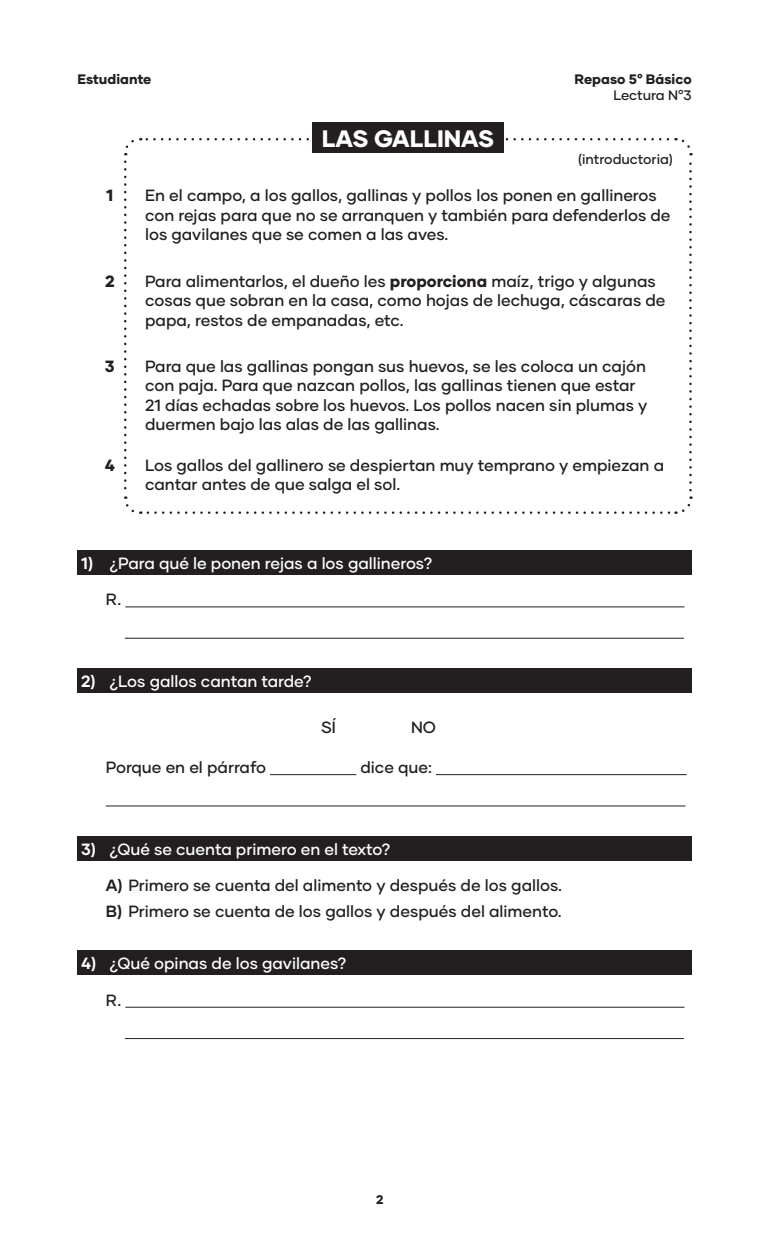
<style>
.page{position:relative;width:765px;height:1260px;background:#fff}
.page>*{position:absolute;margin:0;border:0;box-sizing:border-box;transform-origin:0 0}
.txt{font:800 23.75px "Gilmer";color:#fff}
.txt-2{font:500 16.25px/19.5px "Gilmer";color:#231f20}
.txt-3{font:500 16.25px "Gilmer";color:#fff}
.txt-4{font:700 16.25px "Gilmer";color:#fff}
.txt-5{font:800 16.25px "Gilmer";color:#231f20}
.txt-6{font:500 13.75px "Gilmer";color:#231f20}
.t1{font:800 13.75px "Gilmer";color:#231f20}
.t2{font:800 12.5px "Gilmer";color:#231f20}
.s1{font-weight:800}
.s2{font-weight:700}
</style>
<div class="page">
<svg style="left:124px;top:162px;width:17px;height:352px"></svg>
<svg style="left:148px;top:496px;width:545px;height:18px"></svg>
<svg style="left:676px;top:138px;width:16px;height:352px"></svg>
<svg style="left:124px;top:138px;width:544px;height:17px"></svg>
<div style="left:312px;top:123px;width:192px;height:30px;background:#231f20"></div>
<div style="left:106px;top:668px;width:586px;height:25px;background:#231f20"></div>
<div style="left:106px;top:836px;width:586px;height:25px;background:#231f20"></div>
<hr style="left:270px;top:774px;width:86px;height:1px;background:#231f20">
<hr style="left:436px;top:774px;width:251px;height:1px;background:#231f20">
<hr style="left:106px;top:806px;width:580px;height:1px;background:#231f20">
<div style="left:78px;top:668px;width:28px;height:25px;background:#231f20"></div>
<div style="left:78px;top:836px;width:28px;height:25px;background:#231f20"></div>
<hr style="left:125px;top:606px;width:559px;height:1px;background:#231f20">
<hr style="left:125px;top:638px;width:559px;height:1px;background:#231f20">
<hr style="left:125px;top:1007px;width:559px;height:1px;background:#231f20">
<hr style="left:125px;top:1038px;width:559px;height:1px;background:#231f20">
<div style="left:106px;top:550px;width:586px;height:25px;background:#231f20"></div>
<div style="left:106px;top:950px;width:586px;height:25px;background:#231f20"></div>
<div style="left:78px;top:550px;width:28px;height:25px;background:#231f20"></div>
<div style="left:78px;top:950px;width:28px;height:25px;background:#231f20"></div>
<p class="t1" style="left:78px;top:70px;width:75px">Estudiante</p>
<p class="txt" style="left:322px;top:124px;width:174px">LAS GALLINAS</p>
<p class="t1" style="left:575px;top:70px;width:119px">Repaso 5° Básico</p>
<p class="txt-6" style="left:613px;top:87px;width:80px">Lectura N°3</p>
<p class="txt-6" style="left:578px;top:151px;width:96px">(introductoria)</p>
<p class="txt-5" style="left:106px;top:185px;width:9px">1</p>
<p class="txt-2" style="left:145px;top:186px;width:527px">En el campo, a los gallos, gallinas y pollos los ponen en gallineros con rejas para que no se arranquen y también para defenderlos de los gavilanes que se comen a las aves.</p>
<p class="txt-5" style="left:105px;top:271px;width:11px">2</p>
<p class="txt-2" style="left:145px;top:271px;width:522px">Para alimentarlos, el dueño les <span class="s1">proporciona</span> maíz, trigo y algunas cosas que sobran en la casa, como hojas de lechuga, cáscaras de papa, restos de empanadas, etc.</p>
<p class="txt-5" style="left:105px;top:356px;width:11px">3</p>
<p class="txt-2" style="left:145px;top:356px;width:504px">Para que las gallinas pongan sus huevos, se les coloca un cajón con paja. Para que nazcan pollos, las gallinas tienen que estar 21 días echadas sobre los huevos. Los pollos nacen sin plumas y duermen bajo las alas de las gallinas.</p>
<p class="txt-5" style="left:105px;top:455px;width:12px">4</p>
<p class="txt-2" style="left:145px;top:455px;width:521px">Los gallos del gallinero se despiertan muy temprano y empiezan a cantar antes de que salga el sol.</p>
<p class="txt-4" style="left:81px;top:553px;width:14px">1)</p>
<p class="txt-3" style="left:109px;top:553px;width:325px">¿Para qué le ponen rejas a los gallineros?</p>
<p class="txt-2" style="left:106px;top:590px;width:17px">R.</p>
<p class="txt-4" style="left:81px;top:671px;width:16px">2)</p>
<p class="txt-3" style="left:109px;top:671px;width:204px">¿Los gallos cantan tarde?</p>
<p class="txt-2" style="left:321px;top:717px;width:16px">SÍ</p>
<p class="txt-2" style="left:411px;top:717px;width:26px">NO</p>
<p class="txt-2" style="left:106px;top:757px;width:162px">Porque en el párrafo</p>
<p class="txt-2" style="left:360px;top:757px;width:73px">dice que:</p>
<p class="txt-4" style="left:81px;top:839px;width:16px">3)</p>
<p class="txt-3" style="left:109px;top:839px;width:283px">¿Qué se cuenta primero en el texto?</p>
<p class="txt-2" style="left:106px;top:876px;width:458px"><span class="s2">A)</span> Primero se cuenta del alimento y después de los gallos.</p>
<p class="txt-2" style="left:106px;top:901px;width:457px"><span class="s2">B)</span> Primero se cuenta de los gallos y después del alimento.</p>
<p class="txt-4" style="left:81px;top:953px;width:16px">4)</p>
<p class="txt-3" style="left:109px;top:953px;width:239px">¿Qué opinas de los gavilanes?</p>
<p class="txt-2" style="left:106px;top:990px;width:17px">R.</p>
<p class="t2" style="left:376px;top:1192px;width:9px">2</p>
</div>
